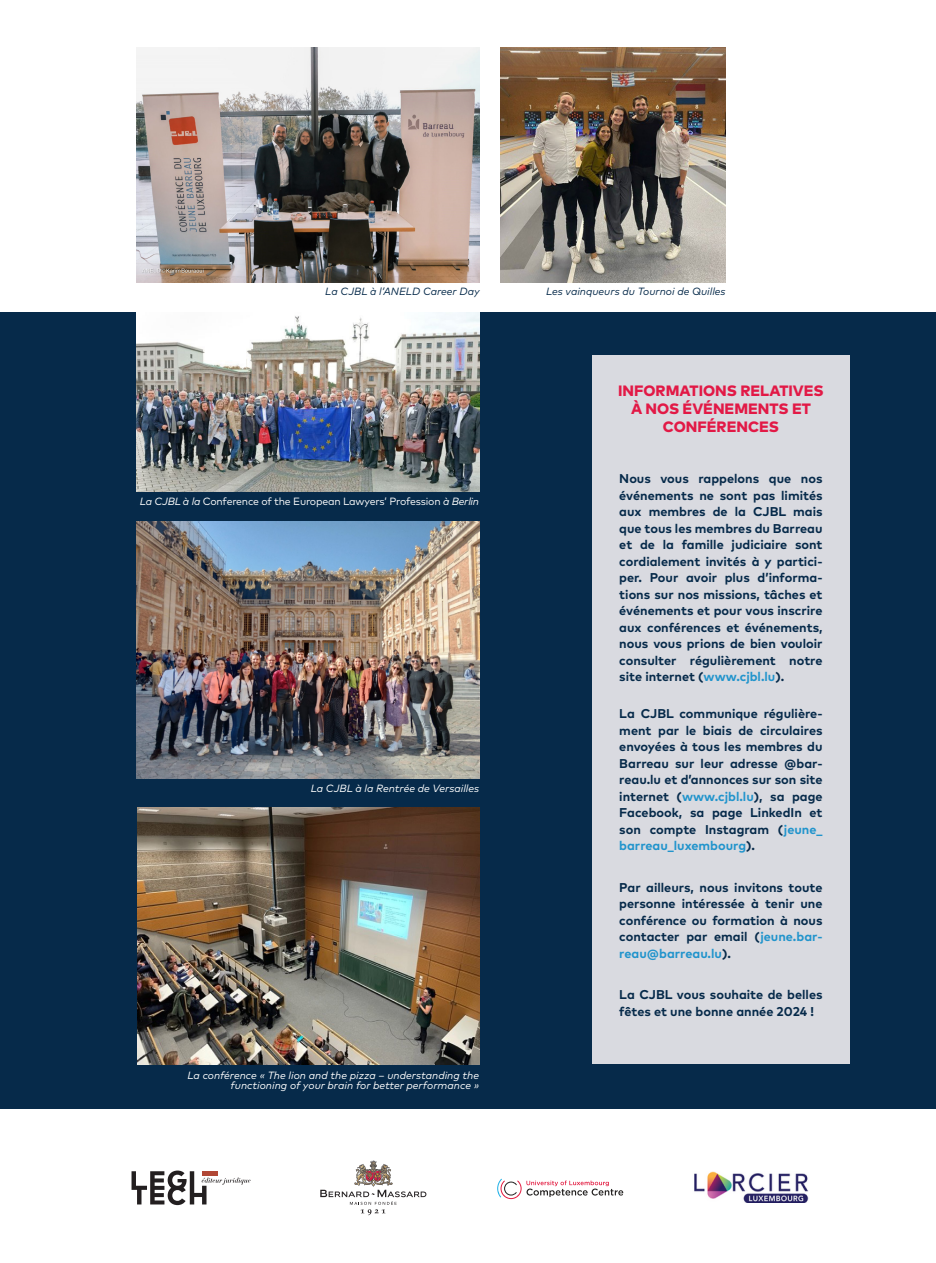
<style>
.page{position:relative;width:936px;height:1263px;background:#fff}
.page>*{position:absolute;margin:0;border:0;box-sizing:border-box;transform-origin:0 0}
.t1{font:800 15px/18px "Mark Pro";color:#e21946;text-align:center}
.Body{font:700 12.75px/16.5px "Mark Pro";color:#062a4a;text-align:justify}
.Titre_CJBL{font:italic 10.5px/10.5px "Mark Pro";color:#fff;text-align:right}
.Titre_CJBL-2{font:10.5px "Mark Pro";letter-spacing:-.02em;color:#fff}
.Titre_CJBL-3{font:italic 10.5px "Mark Pro";color:#062a4a}
.s1{font-style:italic}
.s2{color:#2194cc}
</style>
<div class="page">
<div style="left:0;top:313px;width:935px;height:796px;background:#062a4a"></div>
<svg style="left:320px;top:1160px;width:106px;height:55px"></svg>
<svg style="left:497px;top:1179px;width:126px;height:20px"></svg>
<svg style="left:131px;top:1170px;width:119px;height:35px"></svg>
<hr style="left:202px;top:1171px;width:15px;height:4px;background:#b14735">
<div style="left:592px;top:355px;width:257px;height:708px;background:#d9dae0"></div>
<img style="left:694px;top:1171px;width:115px;height:32px">
<img style="left:500px;top:48px;width:225px;height:234px">
<img style="left:136px;top:48px;width:343px;height:234px">
<img style="left:136px;top:313px;width:343px;height:179px">
<img style="left:136px;top:522px;width:343px;height:257px">
<img style="left:137px;top:808px;width:342px;height:256px">
<p class="Titre_CJBL-3" style="left:325px;top:284px;width:156px">La CJBL à l’ANELD Career Day</p>
<p class="Titre_CJBL-3" style="left:546px;top:284px;width:181px">Les vainqueurs du Tournoi de Quilles</p>
<p class="Titre_CJBL-2" style="left:140px;top:493px;width:341px"><span class="s1">La CJBL à la</span> Conference of the European Lawyers’ Profession <span class="s1">à Berlin</span></p>
<p class="Titre_CJBL" style="left:311px;top:782px;width:170px">La CJBL à la Rentrée de Versailles</p>
<p class="Titre_CJBL" style="left:187px;top:1069px;width:293px">La conférence « The lion and the pizza – understanding the functioning of your brain for better performance »</p>
<p class="t1" style="left:618px;top:380px;width:207px">INFORMATIONS RELATIVES<br>À NOS ÉVÉNEMENTS ET<br>CONFÉRENCES</p>
<p class="Body" style="left:619px;top:469px;width:205px">Nous vous rappelons que nos événements ne sont pas limités aux membres de la CJBL mais que tous les membres du Barreau et de la famille judiciaire sont cordialement invités à y partici&shy;per. Pour avoir plus d’informa&shy;tions sur nos missions, tâches et événements et pour vous inscrire aux conférences et événements, nous vous prions de bien vouloir consulter régulièrement notre site internet (<span class="s2">www.cjbl.lu</span>).</p>
<p class="Body" style="left:619px;top:704px;width:205px">La CJBL communique régulière&shy;ment par le biais de circulaires envoyées à tous les membres du Barreau sur leur adresse @bar&shy;reau.lu et d’annonces sur son site internet (<span class="s2">www.cjbl.lu</span>), sa page Facebook, sa page LinkedIn et son compte Instagram (<span class="s2">jeune_ barreau_luxembourg</span>).</p>
<p class="Body" style="left:619px;top:878px;width:205px">Par ailleurs, nous invitons toute personne intéressée à tenir une conférence ou formation à nous contacter par email (<span class="s2">jeune.bar&shy;reau@barreau.lu</span>).</p>
<p class="Body" style="left:619px;top:985px;width:205px">La CJBL vous souhaite de belles fêtes et une bonne année 2024 !</p>
</div>
